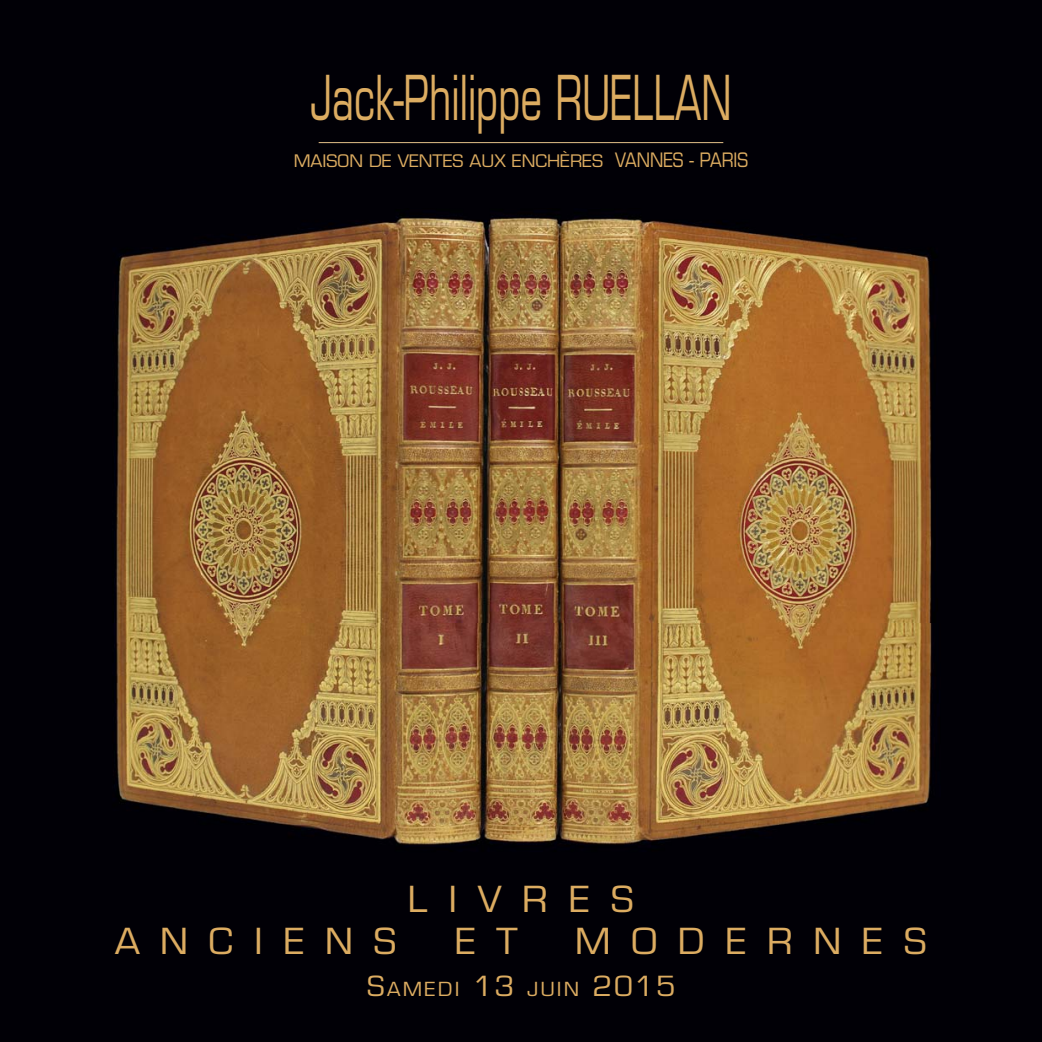
<style>
.page{position:relative;width:1042px;height:1042px;background:#010006}
.page>*{position:absolute;margin:0;border:0;box-sizing:border-box;transform-origin:0 0}
.t1{font:60.2px "Eurostile";color:#dcac61;scale:.64 1}
.t2{font:condensed 36.23px "Eurostile";letter-spacing:.43em;color:#dcac61;scale:1.25 1}
.t3{font:condensed 19.6px "Eurostile";letter-spacing:.07em;color:#dcac61;scale:1.25 1}
.t4{font:16.8px "Eurostile";color:#dcac61;scale:1.04 1}
.s1{font-size:19.43px}
.s2{font-size:28px}
</style>
<div class="page">
<hr style="left:319px;top:142px;width:404px;height:1px;background:#e5c18a">
<img style="left:114px;top:216px;width:818px;height:629px">
<h1 class="t1" style="left:310px;top:75px;width:659px">Jack-Philippe RUELLAN</h1>
<p class="t4" style="left:294px;top:155px;width:438px">MAISON DE VENTES AUX ENCHÈRES <span class="s1">VANNES - PARIS</span></p>
<h2 class="t2" style="left:407px;top:885px;width:183px">LIVRES</h2>
<h2 class="t2" style="left:114px;top:927px;width:228px">ANCIENS</h2>
<h2 class="t2" style="left:454px;top:927px;width:53px">E T</h2>
<h2 class="t2" style="left:575px;top:927px;width:284px">MODERNES</h2>
<p class="t3" style="left:366px;top:981px;width:249px"><span class="s2">S</span>AMEDI <span class="s2">13</span> JUIN <span class="s2">2015</span></p>
</div>
